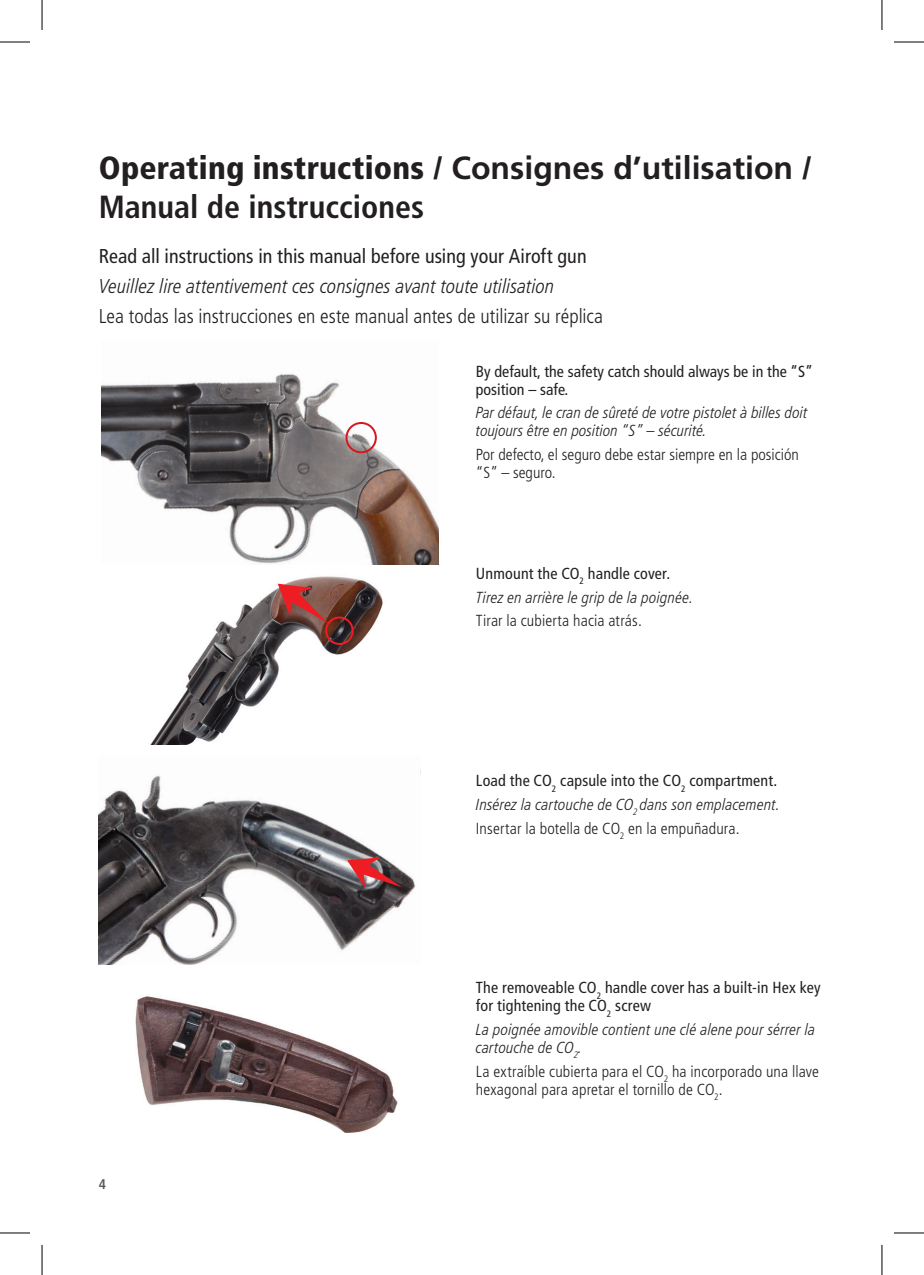
<style>
.page{position:relative;width:924px;height:1275px;background:#fff}
.page>*{position:absolute;margin:0;border:0;box-sizing:border-box;transform-origin:0 0}
.Mellemrubrik_dansk{font:900 condensed 32px/38.4px "Frutiger LT Pro";letter-spacing:.005em;color:#231f20}
.mellemrubrik_fransk{font:300 condensed 20px "Frutiger LT Pro";color:#231f20}
.mellemrubrik_fransk-2{font:italic 300 condensed 20px "Frutiger LT Pro";color:#231f20}
.Mellemrubrik_dansk-2{font:condensed 20px "Frutiger LT Pro";color:#231f20}
.brød_dansk{font:condensed 16px/18px "Frutiger LT Pro";letter-spacing:.01em;color:#231f20}
.brød_fransk{font:300 condensed 16px/18px "Frutiger LT Pro";letter-spacing:.01em;color:#231f20}
.brød_fransk-2{font:italic 300 condensed 16px/18px "Frutiger LT Pro";letter-spacing:.01em;color:#231f20}
.brød_dansk-2{font:italic 300 condensed 16px/18px "Frutiger LT Pro";color:#231f20}
.brød_dansk-3{font:300 condensed 16px/18px "Frutiger LT Pro";color:#231f20}
.t1{font:700 condensed 14px "Frutiger LT Pro";color:#57585a}
.s1{font-weight:700;font-stretch:normal}
.s2{font-weight:700}
</style>
<div class="page">
<img style="left:99px;top:775px;width:317px;height:190px">
<svg style="left:347px;top:857px;width:55px;height:31px;background:#9d595e"></svg>
<img style="left:101px;top:374px;width:337px;height:190px">
<img style="left:151px;top:576px;width:232px;height:168px">
<img style="left:135px;top:996px;width:263px;height:137px">
<div style="left:325px;top:616px;width:28px;height:29px;border:2px solid #ee1d23;border-radius:50%"></div>
<svg style="left:277px;top:583px;width:51px;height:40px;background:#9d4641"></svg>
<div style="left:345px;top:422px;width:31px;height:31px;border:2px solid #d7171f;border-radius:50%"></div>
<hr style="left:0;top:42px;width:30px;height:1px;background:#000">
<hr style="left:893px;top:42px;width:30px;height:1px;background:#000">
<hr style="left:0;top:1232px;width:30px;height:1px;background:#000">
<hr style="left:893px;top:1232px;width:30px;height:1px;background:#000">
<hr style="left:42px;top:0;width:1px;height:30px;background:#000">
<hr style="left:42px;top:1245px;width:1px;height:30px;background:#000">
<hr style="left:881px;top:0;width:1px;height:30px;background:#000">
<hr style="left:881px;top:1245px;width:1px;height:30px;background:#000">
<p class="Mellemrubrik_dansk" style="left:99px;top:149px;width:714px">Operating instructions / <span class="s1">Consignes d’utilisation</span> /<br><span class="s2">Manual de instrucciones</span></p>
<p class="Mellemrubrik_dansk-2" style="left:99px;top:245px;width:489px">Read all instructions in this manual before using your Airoft gun</p>
<p class="mellemrubrik_fransk-2" style="left:99px;top:275px;width:457px">Veuillez lire attentivement ces consignes avant toute utilisation</p>
<p class="mellemrubrik_fransk" style="left:99px;top:304px;width:505px">Lea todas las instrucciones en este manual antes de utilizar su réplica</p>
<p class="brød_dansk" style="left:475px;top:362px;width:339px">By default, the safety catch should always be in the “S” position – safe.</p>
<p class="brød_dansk-2" style="left:475px;top:404px;width:333px">Par défaut, le cran de sûreté de votre pistolet à billes doit toujours être en position “S” – sécurité.</p>
<p class="brød_dansk-3" style="left:475px;top:445px;width:324px">Por defecto, el seguro debe estar siempre en la posición “S” – seguro.</p>
<p class="brød_dansk" style="left:475px;top:564px;width:196px">Unmount the CO<sub>2</sub> handle cover.</p>
<p class="brød_fransk-2" style="left:475px;top:588px;width:219px">Tirez en arrière le grip de la poignée.</p>
<p class="brød_fransk" style="left:475px;top:612px;width:167px">Tirar la cubierta hacia atrás.</p>
<p class="brød_dansk" style="left:475px;top:771px;width:303px">Load the CO<sub>2</sub> capsule into the CO<sub>2</sub> compartment.</p>
<p class="brød_fransk-2" style="left:475px;top:795px;width:305px">Insérez la cartouche de CO<sub>2</sub> dans son emplacement.</p>
<p class="brød_fransk" style="left:475px;top:819px;width:265px">Insertar la botella de CO<sub>2</sub> en la empuñadura.</p>
<p class="t1" style="left:99px;top:1176px;width:9px">4</p>
<p class="brød_dansk" style="left:475px;top:978px;width:346px">The removeable CO<sub>2</sub> handle cover has a built-in Hex key for tightening the CO<sub>2</sub> screw</p>
<p class="brød_fransk-2" style="left:475px;top:1020px;width:341px">La poignée amovible contient une clé alene pour sérrer la cartouche de CO<sub>2</sub>.</p>
<p class="brød_fransk" style="left:475px;top:1062px;width:344px">La extraíble cubierta para el CO<sub>2</sub> ha incorporado una llave hexagonal para apretar el tornillo de CO<sub>2</sub>.</p>
</div>
